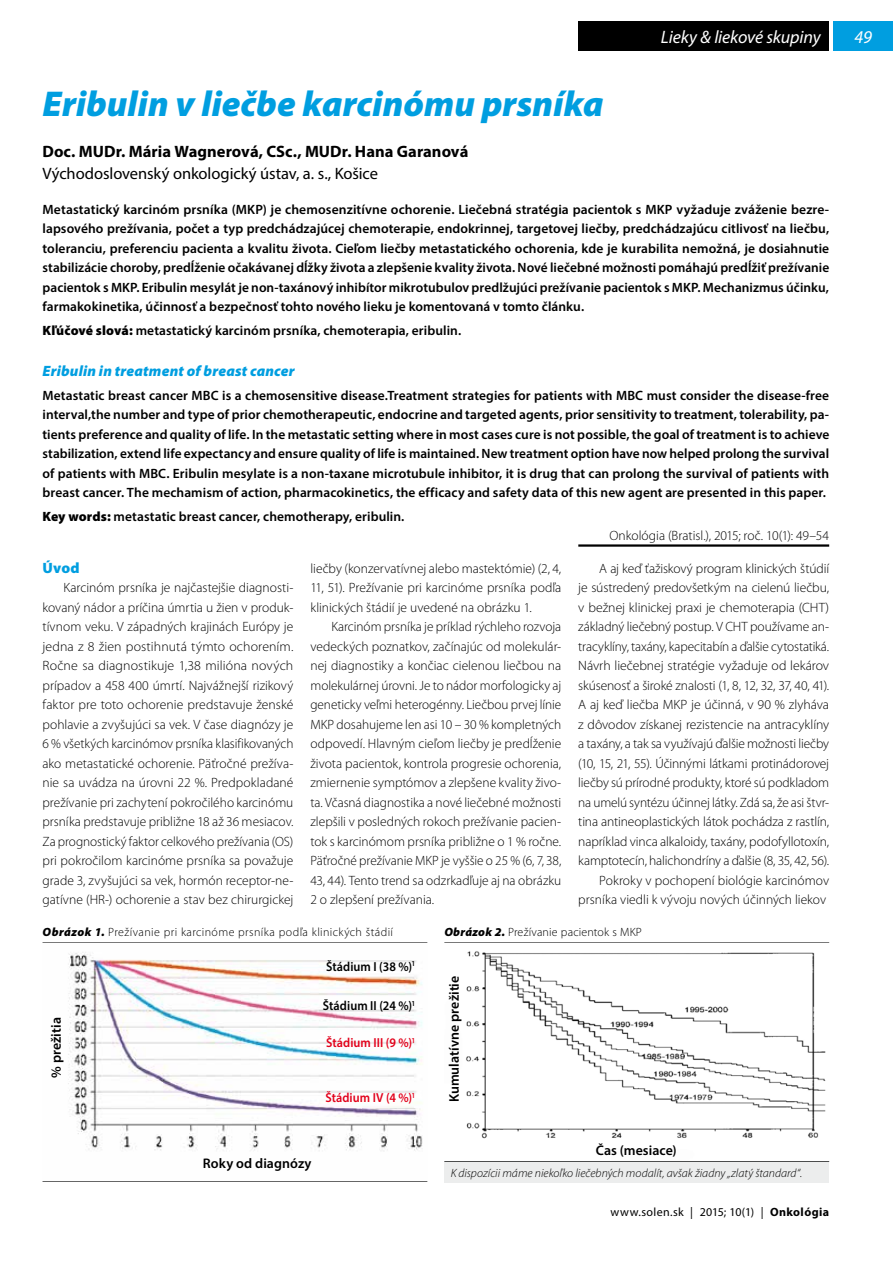
<style>
.page{position:relative;width:893px;height:1263px;background:#fff}
.page>*{position:absolute;margin:0;border:0;box-sizing:border-box;transform-origin:0 0}
.t1{font:italic 900 36px "Myriad Pro";color:#009ee0}
.t2{font:italic 18px "Myriad Pro";letter-spacing:-.01em;color:#fff}
.t3{font:700 16.5px "Myriad Pro";color:#000}
.t4{font:16.5px "Myriad Pro";letter-spacing:-.005em;color:#000}
.t5{font:italic 900 15px "Myriad Pro";letter-spacing:.01em;color:#009ee0}
.t6{font:900 15px "Myriad Pro";color:#009ee0}
.t7{font:600 13.95px "Myriad Pro";letter-spacing:.005em;color:#000}
.t8{font:300 13.5px/19.5px "Myriad Pro";letter-spacing:-.005em;color:#000;text-align:justify}
.t9{font:600 13.5px/19.5px "Myriad Pro";letter-spacing:.005em;color:#000;text-align:justify}
.t10{font:600 13.05px "Myriad Pro";letter-spacing:.005em;color:#000;scale:.93 1}
.t11{font:600 13.05px "Myriad Pro";letter-spacing:.005em;color:#e2001a;scale:.93 1}
.t12{font:italic 300 12px "Myriad Pro";color:#000}
.t13{font:300 12px "Myriad Pro";letter-spacing:.03em;color:#000}
.t14{font:12px "Myriad Pro";letter-spacing:.03em;color:#000}
.t15{font:300 12px "Myriad Pro";letter-spacing:.01em;color:#000}
.s1{font-weight:900}
.s2{font-weight:900;font-style:italic}
.s3{font-weight:700}
</style>
<div class="page">
<div style="left:833px;top:21px;width:60px;height:30px;background:#009ee0"></div>
<div style="left:578px;top:21px;width:251px;height:30px;background:#000"></div>
<hr style="left:578px;top:544px;width:251px;height:3px;background:#000">
<hr style="left:43px;top:1181px;width:384px;height:1px;background:#000">
<hr style="left:43px;top:942px;width:384px;height:2px;background:#000">
<img style="left:68px;top:952px;width:355px;height:199px">
<div style="left:444px;top:1161px;width:385px;height:22px;background:#eceded"></div>
<hr style="left:444px;top:1161px;width:385px;height:1px;background:#000">
<hr style="left:444px;top:942px;width:385px;height:2px;background:#000">
<img style="left:466px;top:951px;width:360px;height:188px">
<h2 class="t2" style="left:661px;top:26px;width:161px">Lieky &amp; liekové skupiny</h2>
<h1 class="t1" style="left:43px;top:80px;width:563px">Eribulin v liečbe karcinómu prsníka</h1>
<p class="t3" style="left:43px;top:140px;width:427px">Doc. MUDr. Mária Wagnerová, CSc., MUDr. Hana Garanová</p>
<p class="t4" style="left:43px;top:164px;width:337px">Východoslovenský onkologický ústav, a. s., Košice</p>
<p class="t9" style="left:43px;top:199px;width:788px">Metastatický karcinóm prsníka (MKP) je chemosenzitívne ochorenie. Liečebná stratégia pacientok s MKP vyžaduje zváženie bezre&shy;lapsového prežívania, počet a typ predchádzajúcej chemoterapie, endokrinnej, targetovej liečby, predchádzajúcu citlivosť na liečbu, toleranciu, preferenciu pacienta a kvalitu života. Cieľom liečby metastatického ochorenia, kde je kurabilita nemožná, je dosiahnutie stabilizácie choroby, predĺženie očakávanej dĺžky života a zlepšenie kvality života. Nové liečebné možnosti pomáhajú predĺžiť prežívanie pacientok s MKP. Eribulin mesylát je non-taxánový inhibítor mikrotubulov predlžujúci prežívanie pacientok s MKP. Mechanizmus účinku, farmakokinetika, účinnosť a bezpečnosť tohto nového lieku je komentovaná v tomto článku.</p>
<p class="t9" style="left:43px;top:320px;width:420px"><span class="s1">Kľúčové slová:</span> metastatický karcinóm prsníka, chemoterapia, eribulin.</p>
<p class="t5" style="left:43px;top:361px;width:254px">Eribulin in treatment of breast cancer</p>
<p class="t9" style="left:43px;top:385px;width:788px">Metastatic breast cancer MBC is a chemosensitive disease.Treatment strategies for patients with MBC must consider the disease-free interval,the number and type of prior chemotherapeutic, endocrine and targeted agents, prior sensitivity to treatment, tolerability, pa&shy;tients preference and quality of life. In the metastatic setting where in most cases cure is not possible, the goal of treatment is to achieve stabilization, extend life expectancy and ensure quality of life is maintained. New treatment option have now helped prolong the survival of patients with MBC. Eribulin mesylate is a non-taxane microtubule inhibitor, it is drug that can prolong the survival of patients with breast cancer. The mechamism of action, pharmacokinetics, the efficacy and safety data of this new agent are presented in this paper.</p>
<p class="t9" style="left:43px;top:506px;width:363px"><span class="s1">Key words:</span> metastatic breast cancer, chemotherapy, eribulin.</p>
<p class="t8" style="left:609px;top:526px;width:221px">Onkológia (Bratisl.), 2015; roč. 10(1): 49–54</p>
<p class="t6" style="left:43px;top:557px;width:39px">Úvod</p>
<p class="t8" style="left:43px;top:578px;width:252px;text-indent:21px">Karcinóm prsníka je najčastejšie diagnosti&shy;kovaný nádor a príčina úmrtia u žien v produk&shy;tívnom veku. V západných krajinách Európy je jedna z 8 žien postihnutá týmto ochorením.<br>Ročne sa diagnostikuje 1,38 milióna nových prípadov a 458 400 úmrtí. Najvážnejší rizikový faktor pre toto ochorenie predstavuje ženské pohlavie a zvyšujúci sa vek. V čase diagnózy je 6 % všetkých karcinómov prsníka klasifikovaných ako metastatické ochorenie. Päťročné prežíva&shy;nie sa uvádza na úrovni 22 %. Predpokladané prežívanie pri zachytení pokročilého karcinómu prsníka predstavuje približne 18 až 36 mesiacov.<br>Za prognostický faktor celkového prežívania (OS) pri pokročilom karcinóme prsníka sa považuje grade 3, zvyšujúci sa vek, hormón receptor-ne&shy;gatívne (HR-) ochorenie a stav bez chirurgickej</p>
<p class="t8" style="left:310px;top:558px;width:252px">liečby (konzervatívnej alebo mastektómie) (2, 4, 11, 51). Prežívanie pri karcinóme prsníka podľa klinických štádií je uvedené na obrázku 1.</p>
<p class="t8" style="left:310px;top:617px;width:252px;text-indent:21px">Karcinóm prsníka je príklad rýchleho rozvoja vedeckých poznatkov, začínajúc od molekulár&shy;nej diagnostiky a končiac cielenou liečbou na molekulárnej úrovni. Je to nádor morfologicky aj geneticky veľmi heterogénny. Liečbou prvej línie MKP dosahujeme len asi 10 – 30 % kompletných odpovedí. Hlavným cieľom liečby je predĺženie života pacientok, kontrola progresie ochorenia, zmiernenie symptómov a zlepšene kvality živo&shy;ta. Včasná diagnostika a nové liečebné možnosti zlepšili v posledných rokoch prežívanie pacien&shy;tok s karcinómom prsníka približne o 1 % ročne.<br>Päťročné prežívanie MKP je vyššie o 25 % (6, 7, 38, 43, 44). Tento trend sa odzrkadľuje aj na obrázku 2 o zlepšení prežívania.</p>
<p class="t8" style="left:578px;top:558px;width:252px;text-align:right">A aj keď ťažiskový program klinických štúdií<br>je sústredený predovšetkým na cielenú liečbu, v bežnej klinickej praxi je chemoterapia (CHT) základný liečebný postup. V CHT používame an&shy;tracyklíny, taxány, kapecitabín a ďalšie cytostatiká.<br>Návrh liečebnej stratégie vyžaduje od lekárov skúsenosť a široké znalosti (1, 8, 12, 32, 37, 40, 41).<br>A aj keď liečba MKP je účinná, v 90 % zlyháva z dôvodov získanej rezistencie na antracyklíny a taxány, a tak sa využívajú ďalšie možnosti liečby (10, 15, 21, 55). Účinnými látkami protinádorovej liečby sú prírodné produkty, ktoré sú podkladom na umelú syntézu účinnej látky. Zdá sa, že asi štvr&shy;tina antineoplastických látok pochádza z rastlín, napríklad vinca alkaloidy, taxány, podofyllotoxín, kamptotecín, halichondríny a ďalšie (8, 35, 42, 56).<br>Pokroky v pochopení biológie karcinómov prsníka viedli k vývoju nových účinných liekov</p>
<p class="t13" style="left:43px;top:925px;width:352px"><span class="s2">Obrázok 1.</span> Prežívanie pri karcinóme prsníka podľa klinických štádií</p>
<p class="t10" style="left:326px;top:958px;width:97px">Štádium I (38 %)<sup>1</sup></p>
<p class="t7" style="left:47px;top:1078px;width:62px;rotate:-90deg">% prežitia</p>
<p class="t10" style="left:323px;top:997px;width:101px">Štádium II (24 %)<sup>1</sup></p>
<p class="t11" style="left:326px;top:1034px;width:97px">Štádium III (9 %)<sup>1</sup></p>
<p class="t11" style="left:325px;top:1089px;width:98px">Štádium IV (4 %)<sup>1</sup></p>
<p class="t7" style="left:203px;top:1154px;width:110px">Roky od diagnózy</p>
<p class="t15" style="left:444px;top:925px;width:199px"><span class="s2">Obrázok 2.</span> Prežívanie pacientok s MKP</p>
<p class="t7" style="left:445px;top:1102px;width:128px;rotate:-90deg">Kumulatívne prežitie</p>
<p class="t7" style="left:596px;top:1141px;width:82px">Čas (mesiace)</p>
<p class="t12" style="left:451px;top:1165px;width:353px">K dispozícii máme niekoľko liečebných modalít, avšak žiadny „zlatý štandard“.</p>
<p class="t14" style="left:611px;top:1205px;width:220px">www.solen.sk | 2015; 10(1) | <span class="s3">Onkológia</span></p>
<h2 class="t2" style="left:854px;top:26px;width:19px">49</h2>
</div>
